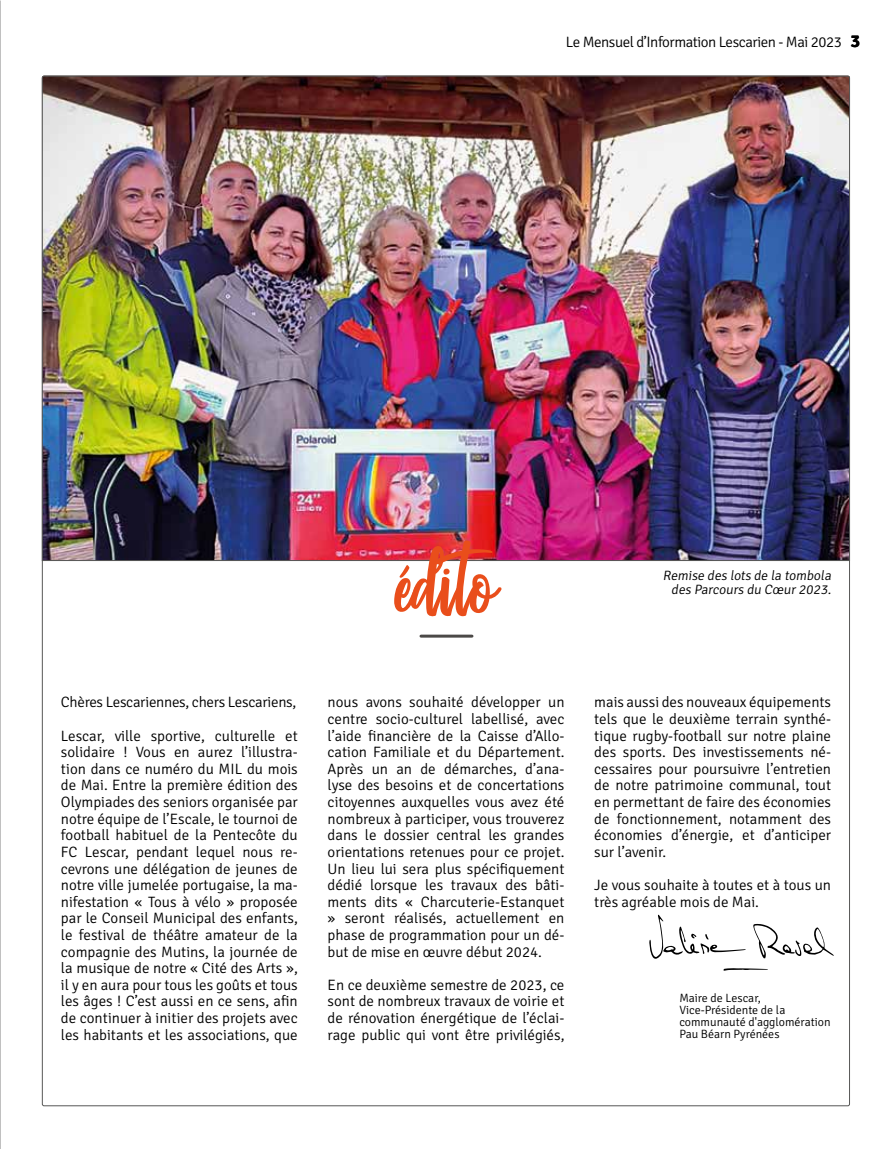
<style>
.page{position:relative;width:893px;height:1149px;background:#fff}
.page>*{position:absolute;margin:0;border:0;box-sizing:border-box;transform-origin:0 0}
.t1{font:75px "Passengers Script";color:#e94e1b}
.t2{font:300 15px/16.6px "Signika";color:#000;text-align:justify}
.t3{font:300 15px "Signika";letter-spacing:-.03em;color:#000}
.t4{font:300 15px "Signika";letter-spacing:-.02em;color:#000}
.t5{font:300 13.5px/13.5px "Signika";color:#000;text-align:right}
.t6{font:300 12px/12px "Signika";color:#000}
.s1{font-weight:700;font-size:18px}
</style>
<div class="page">
<svg style="left:723px;top:968px;width:45px;height:2px"></svg>
<svg style="left:753px;top:923px;width:81px;height:34px"></svg>
<svg style="left:649px;top:914px;width:97px;height:45px"></svg>
<img style="left:42px;top:75px;width:808px;height:486px">
<hr style="left:421px;top:634px;width:51px;height:3px;background:#4b4947">
<p class="t3" style="left:566px;top:31px;width:296px">Le Mensuel d’Information Lescarien - Mai 2023 <span class="s1">3</span></p>
<h1 class="t1" style="left:396px;top:538px;width:123px">édito</h1>
<p class="t5" style="left:663px;top:568px;width:172px">Remise des lots de la tombola des Parcours du Cœur 2023.</p>
<p class="t4" style="left:61px;top:691px;width:237px">Chères Lescariennes, chers Lescariens,</p>
<p class="t2" style="left:61px;top:726px;width:238px">Lescar, ville sportive, culturelle et solidaire ! Vous en aurez l’illustra&shy;tion dans ce numéro du MIL du mois de Mai. Entre la première édition des Olympiades des seniors organisée par notre équipe de l’Escale, le tournoi de football habituel de la Pentecôte du FC Lescar, pendant lequel nous re&shy;cevrons une délégation de jeunes de notre ville jumelée portugaise, la ma&shy;nifestation « Tous à vélo » proposée par le Conseil Municipal des enfants, le festival de théâtre amateur de la compagnie des Mutins, la journée de la musique de notre « Cité des Arts », il y en aura pour tous les goûts et tous les âges ! C’est aussi en ce sens, afin de continuer à initier des projets avec les habitants et les associations, que</p>
<p class="t2" style="left:328px;top:692px;width:238px">nous avons souhaité développer un centre socio-culturel labellisé, avec l’aide financière de la Caisse d’Allo&shy;cation Familiale et du Département.<br>Après un an de démarches, d’ana&shy;lyse des besoins et de concertations citoyennes auxquelles vous avez été nombreux à participer, vous trouverez dans le dossier central les grandes orientations retenues pour ce projet.<br>Un lieu lui sera plus spécifiquement dédié lorsque les travaux des bâti&shy;ments dits « Charcuterie-Estanquet » seront réalisés, actuellement en phase de programmation pour un dé&shy;but de mise en œuvre début 2024.</p>
<p class="t2" style="left:328px;top:975px;width:238px">En ce deuxième semestre de 2023, ce sont de nombreux travaux de voirie et de rénovation énergétique de l’éclai&shy;rage public qui vont être privilégiés,</p>
<p class="t2" style="left:594px;top:692px;width:238px">mais aussi des nouveaux équipements tels que le deuxième terrain synthé&shy;tique rugby-football sur notre plaine des sports. Des investissements né&shy;cessaires pour poursuivre l’entretien de notre patrimoine communal, tout en permettant de faire des économies de fonctionnement, notamment des économies d’énergie, et d’anticiper sur l’avenir.</p>
<p class="t2" style="left:594px;top:875px;width:238px">Je vous souhaite à toutes et à tous un très agréable mois de Mai.</p>
<p class="t6" style="left:679px;top:990px;width:153px">Maire de Lescar,<br>Vice-Présidente de la communauté d'agglomération<br>Pau Béarn Pyrénées</p>
</div>
